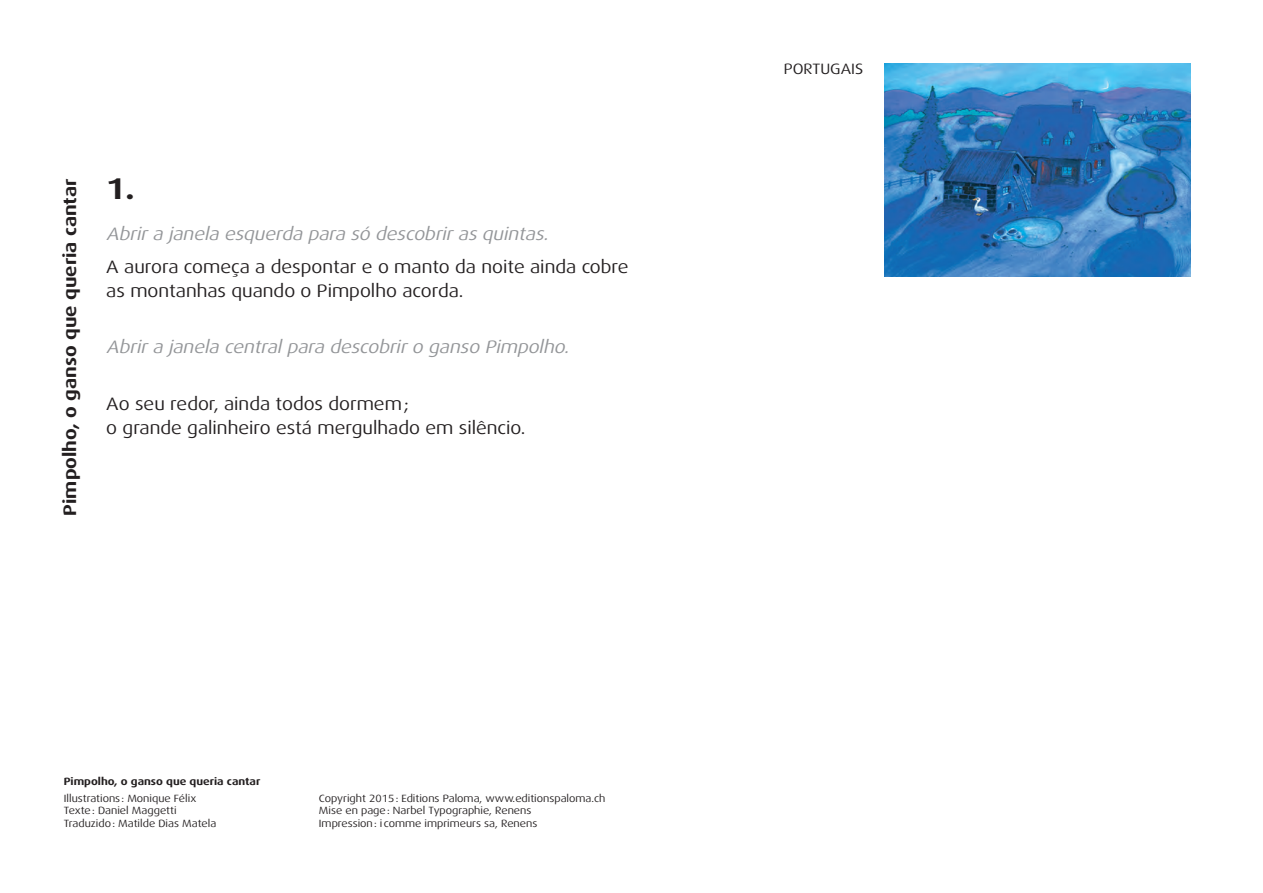
<style>
.page{position:relative;width:1263px;height:893px;background:#fff}
.page>*{position:absolute;margin:0;border:0;box-sizing:border-box;transform-origin:0 0}
.t1{font:700 30px "Dax Wide";color:#231f20}
.t2{font:18px/24px "Dax Wide";color:#231f20}
.t3{font:italic 18px "Dax Wide";color:#939598}
.t4{font:700 18px "Dax Wide";color:#231f20}
.t5{font:15px "Dax Wide";color:#231f20}
.t6{font:10.5px "Dax Wide";color:#231f20}
.t7{font:700 10.5px "Dax Wide";color:#231f20}
</style>
<div class="page">
<img style="left:884px;top:64px;width:307px;height:212px">
<h2 class="t4" style="left:59px;top:516px;width:339px;rotate:-90deg">Pimpolho, o ganso que queria cantar</h2>
<h1 class="t1" style="left:106px;top:171px;width:30px">1.</h1>
<h2 class="t3" style="left:106px;top:223px;width:446px">Abrir a janela esq uerda para só descobrir as q uintas.</h2>
<h2 class="t2" style="left:106px;top:255px;width:524px">A aurora começa a despontar e o manto da noite ainda cobre as montanhas quando o Pimpolho acorda.</h2>
<h2 class="t3" style="left:106px;top:336px;width:467px">Abrir a janela central para descobrir o ganso Pimpolho.</h2>
<h2 class="t2" style="left:106px;top:392px;width:421px">Ao seu redor, ainda todos dormem;<br>o grande galinheiro está mergulhado em silêncio.</h2>
<p class="t7" style="left:64px;top:775px;width:198px">Pimpolho, o ganso que queria cantar</p>
<p class="t6" style="left:64px;top:792px;width:134px">Illustrations : Monique Félix</p>
<p class="t6" style="left:319px;top:792px;width:288px">Copyright 2015 : Editions Paloma, www.editionspaloma.ch</p>
<p class="t6" style="left:64px;top:804px;width:114px">Texte: Daniel Maggetti</p>
<p class="t6" style="left:319px;top:804px;width:214px">Mise en page : Narbel Typographie, Renens</p>
<p class="t6" style="left:64px;top:817px;width:154px">Traduzido : Matilde Dias Matela</p>
<p class="t6" style="left:319px;top:817px;width:220px">Impression : i comme imprimeurs sa, Renens</p>
<h3 class="t5" style="left:784px;top:60px;width:81px">PORTUGAIS</h3>
</div>
